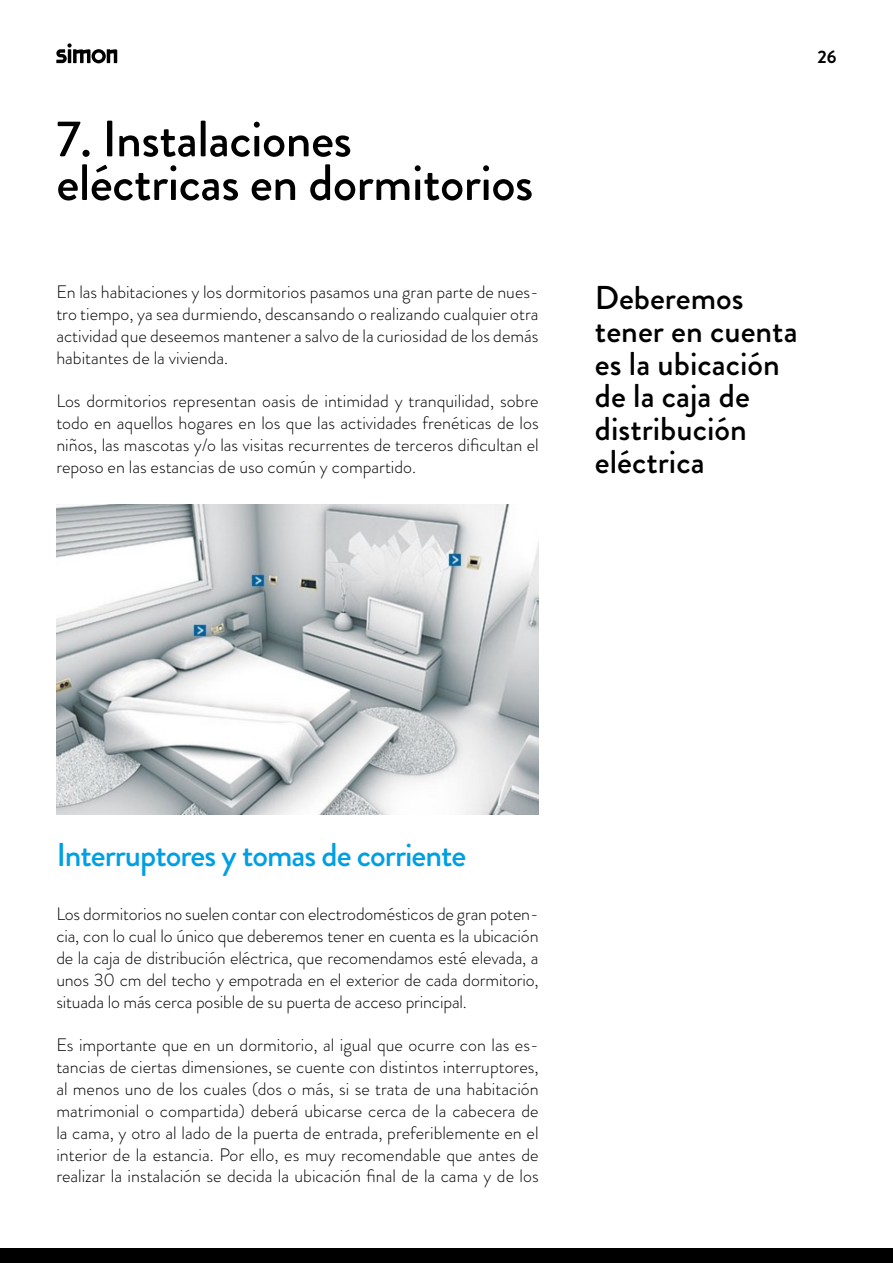
<style>
.page{position:relative;width:893px;height:1263px;background:#fff}
.page>*{position:absolute;margin:0;border:0;box-sizing:border-box;transform-origin:0 0}
.t1{font:500 51px/43.7px "Brandon Grotesque";letter-spacing:-.01em;color:#000}
.t2{font:500 33px/32.7px "Brandon Grotesque";color:#000}
.t3{font:500 33px "Brandon Grotesque";letter-spacing:-.03em;color:#009fe3}
.t4{font:300 18px/21.9px "Brandon Grotesque";color:#000;text-align:justify}
.t5{font:700 18px "Brandon Grotesque";color:#000}
</style>
<div class="page">
<svg style="left:56px;top:43px;width:61px;height:20px"></svg>
<div style="left:0;top:1249px;width:893px;height:14px;background:#000"></div>
<img style="left:56px;top:505px;width:483px;height:309px">
<h1 class="t1" style="left:56px;top:118px;width:478px">7. Instalaciones eléctricas en dormitorios</h1>
<p class="t4" style="left:56px;top:281px;width:484px">En las habitaciones y los dormitorios pasamos una gran parte de nues&shy;tro tiempo, ya sea durmiendo, descansando o realizando cualquier otra actividad que deseemos mantener a salvo de la curiosidad de los demás habitantes de la vivienda.</p>
<p class="t4" style="left:56px;top:390px;width:484px">Los dormitorios representan oasis de intimidad y tranquilidad, sobre todo en aquellos hogares en los que las actividades frenéticas de los niños, las mascotas y/o las visitas recurrentes de terceros dificultan el reposo en las estancias de uso común y compartido.</p>
<p class="t5" style="left:818px;top:44px;width:21px">26</p>
<h2 class="t2" style="left:595px;top:282px;width:204px">Deberemos tener en cuenta es la ubicación de la caja de distribución eléctrica</h2>
<h2 class="t3" style="left:56px;top:832px;width:412px">Interruptores y tomas de corriente</h2>
<p class="t4" style="left:56px;top:903px;width:484px">Los dormitorios no suelen contar con electrodomésticos de gran poten&shy;cia, con lo cual lo único que deberemos tener en cuenta es la ubicación de la caja de distribución eléctrica, que recomendamos esté elevada, a unos 30 cm del techo y empotrada en el exterior de cada dormitorio, situada lo más cerca posible de su puerta de acceso principal.</p>
<p class="t4" style="left:56px;top:1034px;width:484px">Es importante que en un dormitorio, al igual que ocurre con las es&shy;tancias de ciertas dimensiones, se cuente con distintos interruptores, al menos uno de los cuales (dos o más, si se trata de una habitación matrimonial o compartida) deberá ubicarse cerca de la cabecera de la cama, y otro al lado de la puerta de entrada, preferiblemente en el interior de la estancia. Por ello, es muy recomendable que antes de realizar la instalación se decida la ubicación final de la cama y de los</p>
</div>
